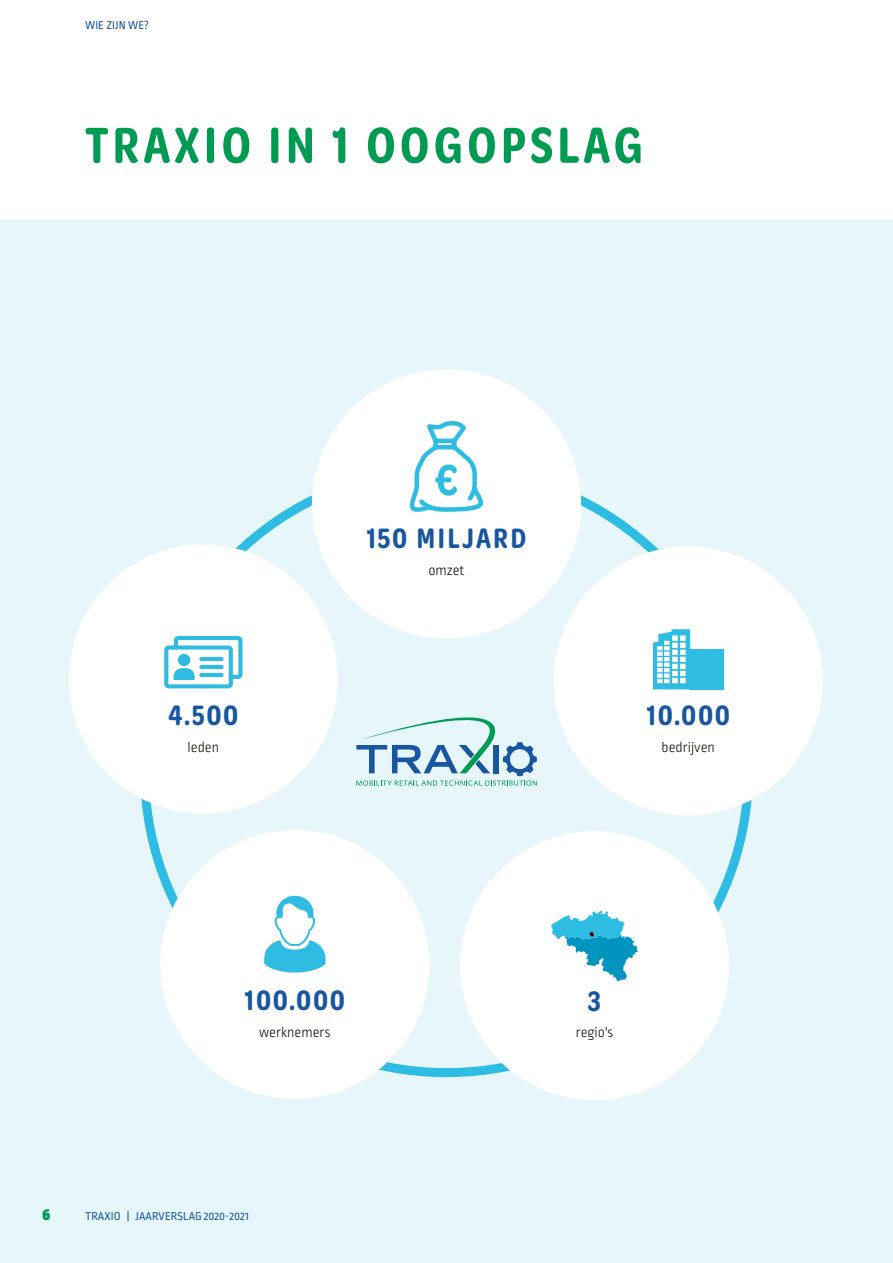
<style>
.page{position:relative;width:893px;height:1263px;background:#fff}
.page>*{position:absolute;margin:0;border:0;box-sizing:border-box;transform-origin:0 0}
.t1{font:600 54px "Omnes Narrow";letter-spacing:.07em;color:#009b53}
.t2{font:600 46.2px "Omnes Narrow";color:#2ebce2}
.t3{font:600 30px "Omnes Narrow";letter-spacing:.05em;color:#18569f}
.t4{font:600 30px "Omnes Narrow";letter-spacing:.07em;color:#18569f}
.t5{font:900 18px "Ropa Soft Pro";color:#009b53}
.t6{font:300 15px "Ropa Soft Pro";color:#12120d}
.t7{font:12px "Ropa Soft Pro";letter-spacing:.01em;color:#18569f}
</style>
<div class="page">
<div style="left:0;top:220px;width:893px;height:1043px;background:#e7f6fb"></div>
<div style="left:312px;top:369px;width:269px;height:269px;background:#fff;border-radius:50%"></div>
<svg style="left:69px;top:528px;width:278px;height:284px;fill:#fff"></svg>
<svg style="left:142px;top:812px;width:300px;height:287px;fill:#fff"></svg>
<svg style="left:442px;top:832px;width:305px;height:268px;fill:#fff"></svg>
<svg style="left:546px;top:530px;width:277px;height:302px;fill:#fff"></svg>
<div style="left:276px;top:896px;width:37px;height:34px;background:#2ebce2;border-radius:50%"></div>
<svg style="left:264px;top:898px;width:61px;height:74px;background:#a2e1f2"></svg>
<svg style="left:653px;top:629px;width:37px;height:60px;background:#83d7ed"></svg>
<div style="left:689px;top:649px;width:34px;height:40px;background:#2ebce2"></div>
<svg style="left:164px;top:636px;width:79px;height:52px;background:#9ddff1"></svg>
<svg style="left:356px;top:717px;width:181px;height:69px"></svg>
<svg style="left:551px;top:911px;width:87px;height:70px;background:#87d1e5"></svg>
<svg style="left:409px;top:421px;width:75px;height:91px"></svg>
<p class="t7" style="left:85px;top:19px;width:65px">WIE ZIJN WE?</p>
<h1 class="t1" style="left:85px;top:109px;width:560px">TRAXIO IN 1 OOGOPSLAG</h1>
<h2 class="t2" style="left:435px;top:449px;width:25px">€</h2>
<h3 class="t3" style="left:168px;top:695px;width:72px">4.500</h3>
<p class="t6" style="left:188px;top:739px;width:33px">leden</p>
<h3 class="t4" style="left:366px;top:518px;width:161px">150 MILJARD</h3>
<p class="t6" style="left:428px;top:562px;width:38px">omzet</p>
<h3 class="t3" style="left:646px;top:695px;width:85px">10.000</h3>
<p class="t6" style="left:662px;top:739px;width:55px">bedrijven</p>
<h3 class="t3" style="left:245px;top:980px;width:102px">100.000</h3>
<p class="t6" style="left:259px;top:1024px;width:73px">werknemers</p>
<h3 class="t5" style="left:43px;top:1204px;width:9px">6</h3>
<p class="t7" style="left:85px;top:1210px;width:165px">TRAXIO | JAARVERSLAG 2020-2021</p>
<h3 class="t3" style="left:588px;top:980px;width:15px">3</h3>
<p class="t6" style="left:576px;top:1024px;width:39px">regio's</p>
</div>
